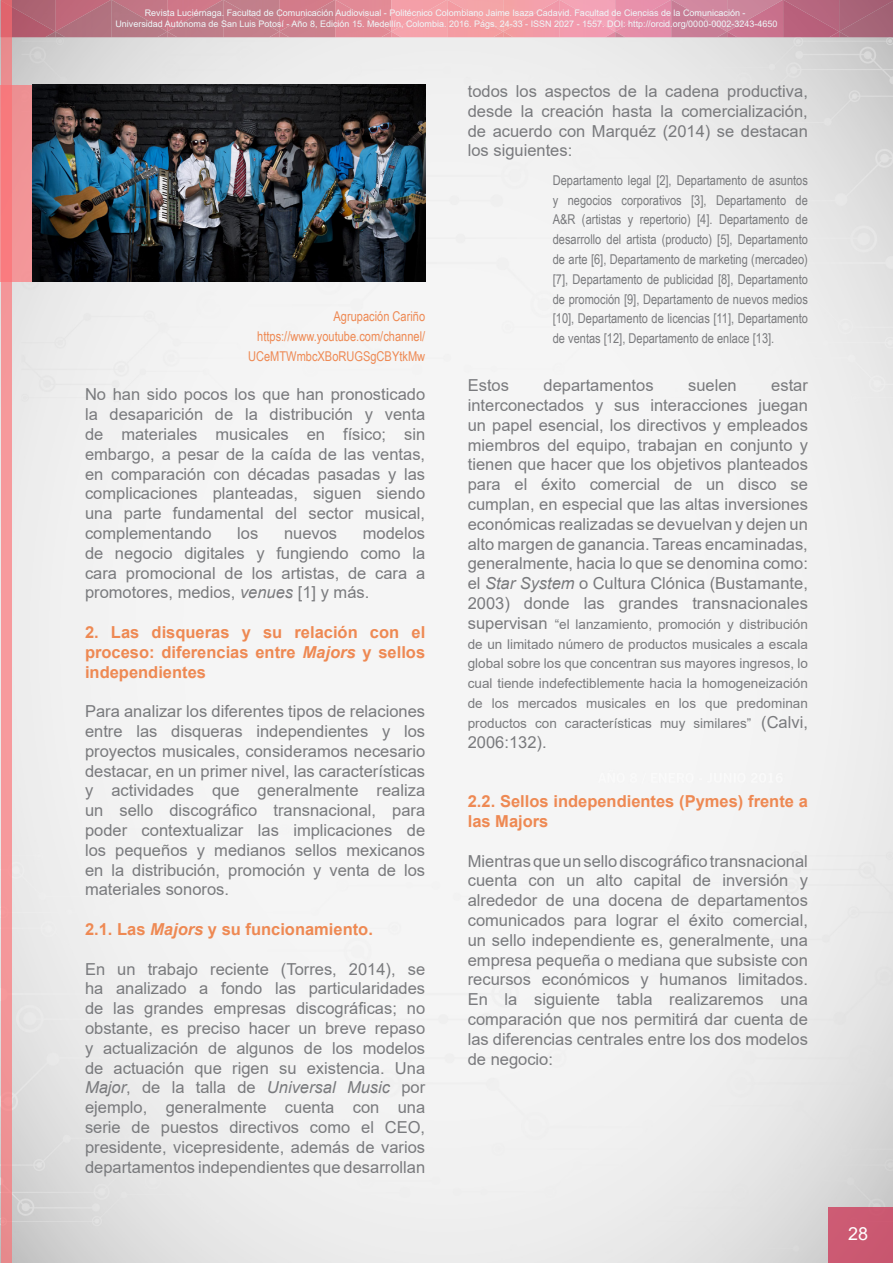
<style>
.page{position:relative;width:893px;height:1263px;background:#fff}
.page>*{position:absolute;margin:0;border:0;box-sizing:border-box;transform-origin:0 0}
.t1{font:18px "Arial";color:#fff}
.t2{font:16.5px/19.8px "Arial";color:#797a7d;text-align:justify}
.t3{font:700 16.5px/19.8px "Arial";color:#ee8953;text-align:justify}
.t4{font:13.5px/19.8px "Arial Narrow";color:#797a7d;text-align:justify}
.t5{font:13.5px/19.8px "Arial";color:#797a7d;text-align:justify}
.t6{font:13.5px/19.8px "Arial Narrow";color:#ee8953;text-align:right}
.t7{font:9px/10.8px "Arial";color:#eff8fa;text-align:center}
.s1{font-style:italic}
.s2{font-size:16.5px}
</style>
<div class="page">
<img style="left:12px;top:37px;width:881px;height:1226px">
<div style="left:828px;top:1207px;width:65px;height:56px;background:#cb5972"></div>
<img style="left:0;top:0;width:893px;height:37px">
<img style="left:12px;top:0;width:881px;height:32px">
<svg style="left:45px;top:32px;width:20px;height:5px"></svg>
<svg style="left:157px;top:32px;width:20px;height:5px"></svg>
<svg style="left:381px;top:32px;width:20px;height:5px"></svg>
<svg style="left:605px;top:32px;width:20px;height:5px"></svg>
<svg style="left:829px;top:32px;width:20px;height:5px"></svg>
<svg style="left:269px;top:32px;width:20px;height:5px"></svg>
<svg style="left:493px;top:32px;width:20px;height:5px"></svg>
<svg style="left:717px;top:32px;width:20px;height:5px"></svg>
<svg style="left:1px;top:0;width:11px;height:1263px;background:#f29497"></svg>
<svg style="left:0;top:85px;width:33px;height:197px;background:#ec878a"></svg>
<img style="left:33px;top:85px;width:392px;height:197px">
<p class="t7" style="left:115px;top:7px;width:663px">Revista Luciérnaga. Facultad de Comunicación Audiovisual - Politécnico Colombiano Jaime Isaza Cadavid. Facultad de Ciencias de la Comunicación -<br>Universidad Autónoma de San Luis Potosí - Año 8, Edición 15. Medellín, Colombia. 2016. Págs. 24-33 - ISSN 2027 - 1557. DOI: http://orcid.org/0000-0002-3243-4650</p>
<p class="t6" style="left:248px;top:306px;width:179px">Agrupación Cariño https://www.youtube.com/channel/<br>UCeMTWmbcXBoRUGSgCBYtkMw</p>
<p class="t2" style="left:85px;top:385px;width:342px">No han sido pocos los que han pronosticado la desaparición de la distribución y venta de materiales musicales en físico; sin embargo, a pesar de la caída de las ventas, en comparación con décadas pasadas y las complicaciones planteadas, siguen siendo una parte fundamental del sector musical, complementando</p>
<p class="t2" style="left:85px;top:523px;width:342px;text-indent:278px">modelos de negocio digitales y fungiendo como la cara promocional de los artistas, de cara a promotores, medios, <span class="s1">venues</span> [1] y más.</p>
<p class="t3" style="left:85px;top:622px;width:342px">2. Las disqueras y su relación con el proceso: diferencias entre <span class="s1">Majors</span> y sellos independientes</p>
<p class="t2" style="left:85px;top:701px;width:342px">Para analizar los diferentes tipos de relaciones entre las disqueras independientes y los proyectos musicales, consideramos necesario destacar, en un primer nivel, las características y actividades que generalmente realiza un sello discográfico transnacional, para poder contextualizar las implicaciones de los pequeños y medianos sellos mexicanos en la distribución, promoción y venta de los materiales sonoros.</p>
<p class="t3" style="left:85px;top:919px;width:289px">2.1. Las <span class="s1">Majors</span> y su funcionamiento.</p>
<p class="t2" style="left:85px;top:959px;width:342px">En un trabajo reciente (Torres, 2014), se ha analizado a fondo las particularidades de las grandes empresas discográficas; no obstante, es preciso hacer un breve repaso y actualización de algunos de los modelos de actuación que rigen su existencia. Una <span class="s1">Major</span>, de la talla de <span class="s1">Universal Music</span> por ejemplo, generalmente cuenta con una serie de puestos directivos como el CEO, presidente, vicepresidente, además de varios departamentos independientes que desarrollan</p>
<p class="t2" style="left:237px;top:523px;width:23px">los</p>
<p class="t2" style="left:284px;top:523px;width:55px">nuevos</p>
<p class="t2" style="left:468px;top:81px;width:342px">todos los aspectos de la cadena productiva, desde la creación hasta la comercialización, de acuerdo con Marquéz (2014) se destacan los siguientes:</p>
<p class="t4" style="left:553px;top:170px;width:257px">Departamento legal [2], Departamento de asuntos y negocios corporativos [3], Departamento de A&amp;R (artistas y repertorio) [4]. Departamento de desarrollo del artista (producto) [5], Departamento de arte [6], Departamento de marketing (mercadeo) [7], Departamento de publicidad [8], Departamento de promoción [9], Departamento de nuevos medios [10], Departamento de licencias [11], Departamento de ventas [12], Departamento de enlace [13].</p>
<p class="t2" style="left:468px;top:375px;width:43px">Estos</p>
<p class="t2" style="left:543px;top:375px;width:112px">departamentos</p>
<p class="t2" style="left:688px;top:375px;width:50px">suelen</p>
<p class="t2" style="left:468px;top:375px;width:342px;text-indent:303px">estar interconectados y sus interacciones juegan un papel esencial, los directivos y empleados miembros del equipo, trabajan en conjunto y tienen que hacer que los objetivos planteados para el éxito comercial de un disco se cumplan, en especial que las altas inversiones económicas realizadas se devuelvan y dejen un alto margen de ganancia. Tareas encaminadas, generalmente, hacia lo que se denomina como: el <span class="s1">Star System</span> o Cultura Clónica (Bustamante, 2003) donde las grandes transnacionales</p>
<p class="t5" style="left:468px;top:614px;width:342px"><span class="s2">supervisan</span> “el lanzamiento, promoción y distribución de un limitado número de productos musicales a escala global sobre los que concentran sus mayores ingresos, lo cual tiende indefectiblemente hacia la homogeneización de los mercados musicales en los que predominan productos con características muy similares” <span class="s2">(Calvi,</span></p>
<p class="t2" style="left:468px;top:732px;width:80px">2006:132).</p>
<p class="t3" style="left:468px;top:791px;width:342px">2.2. Sellos independientes (Pymes) frente a las Majors</p>
<p class="t2" style="left:468px;top:851px;width:342px">Mientras que un sello discográfico transnacional cuenta con un alto capital de inversión y alrededor de una docena de departamentos comunicados para lograr el éxito comercial, un sello independiente es, generalmente, una empresa pequeña o mediana que subsiste con recursos económicos y humanos limitados.<br>En la siguiente tabla realizaremos una comparación que nos permitirá dar cuenta de las diferencias centrales entre los dos modelos de negocio:</p>
<p class="t1" style="left:848px;top:1221px;width:22px">28</p>
</div>
